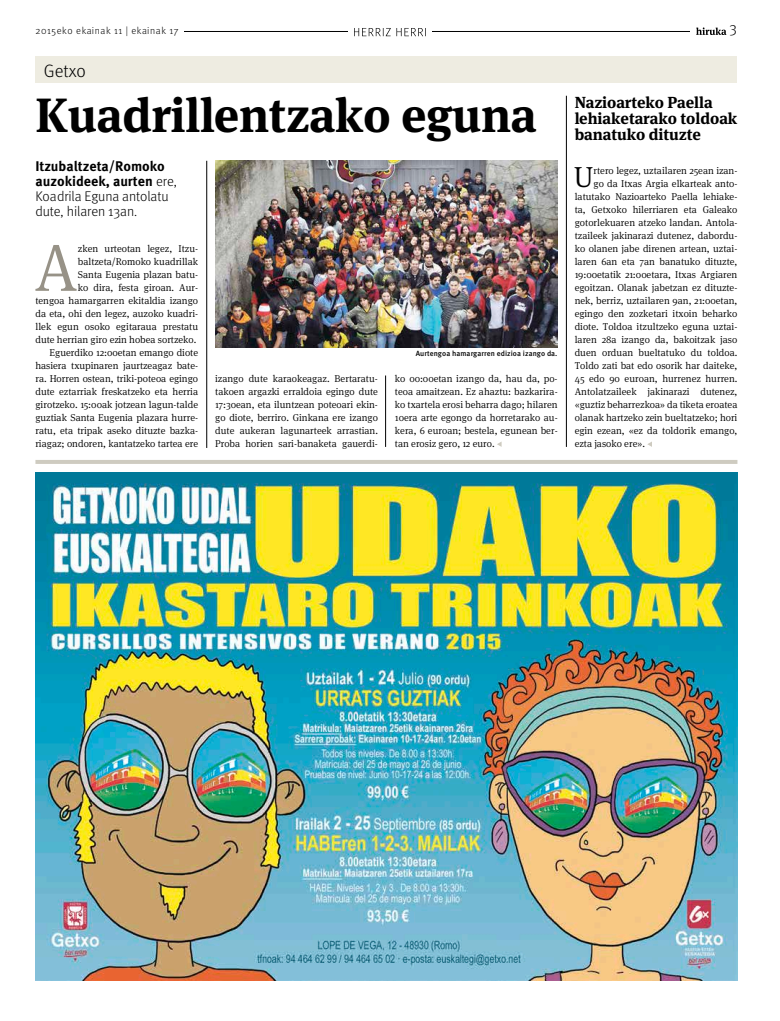
<style>
.page{position:relative;width:780px;height:1021px;background:#fff}
.page>*{position:absolute;margin:0;border:0;box-sizing:border-box;transform-origin:0 0}
.t1{font:300 67.1px "Hiruka Serif";color:#979287}
.t2{font:700 48px "Hiruka Serif";letter-spacing:-.005em;color:#000}
.t3{font:300 29px "Hiruka Serif";color:#000}
.t4{font:300 18px "Hiruka";color:#000}
.t5{font:700 16px/16px "Hiruka Serif";letter-spacing:-.005em;color:#000}
.t6{font:300 15px "Hiruka";color:#000}
.t7{font:300 14px/15px "Hiruka";letter-spacing:-.005em;color:#000}
.t8{font:300 10px/13px "Hiruka Serif";color:#000;text-align:justify}
.t9{font:300 10px "Hiruka";letter-spacing:.06em;color:#000}
.t10{font:500 7.5px "Hiruka";letter-spacing:.01em;color:#000}
.s1{font-weight:700}
</style>
<div class="page">
<hr style="left:43px;top:31px;width:694px;height:1px;background:#000">
<div style="left:348px;top:23px;width:83px;height:18px;background:#fff"></div>
<svg style="left:354px;top:28px;width:72px;height:8px"></svg>
<div style="left:690px;top:22px;width:47px;height:14px;background:#fff"></div>
<svg style="left:696px;top:27px;width:30px;height:8px"></svg>
<div style="left:35px;top:25px;width:149px;height:11px;background:#fff"></div>
<img style="left:35px;top:473px;width:702px;height:507px">
<hr style="left:35px;top:460px;width:702px;height:4px;background:#cecbc0">
<div style="left:35px;top:57px;width:702px;height:26px;background:#eeece1"></div>
<svg style="left:497px;top:442px;width:4px;height:5px"></svg>
<img style="left:215px;top:161px;width:342px;height:187px">
<hr style="left:206px;top:161px;width:1px;height:287px;background:#000">
<hr style="left:566px;top:96px;width:1px;height:351px;background:#000">
<hr style="left:385px;top:375px;width:1px;height:72px;background:#000">
<svg style="left:647px;top:441px;width:5px;height:6px"></svg>
<p class="t9" style="left:35px;top:25px;width:144px">2015eko ekainak 11 | ekainak 17</p>
<h3 class="t6" style="left:728px;top:21px;width:10px">3</h3>
<h3 class="t4" style="left:44px;top:60px;width:44px">Getxo</h3>
<h2 class="t2" style="left:35px;top:77px;width:503px">Kuadrillentzako eguna</h2>
<h3 class="t7" style="left:35px;top:159px;width:143px"><span class="s1">Itzubaltzeta/Romoko auzokideek, aurten</span> ere,<br>Koadrila Eguna antolatu dute, hilaren 13an.</h3>
<p class="t8" style="left:35px;top:241px;width:164px;text-align:right">zken urteotan legez, Itzu&shy;baltzeta/Romoko kuadrillak<br>Santa Eugenia plazan batu-<br>ko dira, festa giroan. Aur-<br>tengoa hamargarren ekitaldia izango da eta, ohi den legez, auzoko kuadri&shy;llek egun osoko egitaraua prestatu dute herrian giro ezin hobea sortzeko.<br>Eguerdiko 12:00etan emango diote hasiera txupinaren jaurtzeagaz bate&shy;ra. Horren ostean, triki-poteoa egingo dute eztarriak freskatzeko eta herria girotzeko. 15:00ak jotzean lagun-talde guztiak Santa Eugenia plazara hurre&shy;ratu, eta tripak aseko dituzte bazka&shy;riagaz; ondoren, kantatzeko tartea ere</p>
<h1 class="t1" style="left:34px;top:219px;width:45px">A</h1>
<p class="t10" style="left:416px;top:348px;width:143px">Aurtengoa hamargarren edizioa izango da.</p>
<p class="t8" style="left:215px;top:371px;width:164px">izango dute karaokeagaz. Bertaratu&shy;takoen argazki erraldoia egingo dute 17:30ean, eta iluntzean poteoari ekin&shy;go diote, berriro. Ginkana ere izango dute aukeran lagunarteek arrastian.<br>Proba horien sari-banaketa gauerdi-</p>
<p class="t8" style="left:395px;top:371px;width:164px">ko 00:00etan izango da, hau da, po&shy;teoa amaitzean. Ez ahaztu: bazkarira&shy;ko txartela erosi beharra dago; hilaren 10era arte egongo da horretarako au&shy;kera, 6 euroan; bestela, egunean ber&shy;tan erosiz gero, 12 euro.</p>
<h3 class="t5" style="left:574px;top:93px;width:164px">Nazioarteko Paella lehiaketarako toldoak banatuko dituzte</h3>
<h3 class="t3" style="left:573px;top:156px;width:21px">U</h3>
<p class="t8" style="left:593px;top:163px;width:145px">rtero legez, uztailaren 25ean izan-</p>
<p class="t8" style="left:593px;top:176px;width:145px">go da Itxas Argia elkarteak anto-</p>
<p class="t8" style="left:574px;top:189px;width:164px">latutako Nazioarteko Paella lehiake-</p>
<p class="t8" style="left:574px;top:202px;width:164px">ta, Getxoko hilerriaren eta Galeako</p>
<p class="t8" style="left:574px;top:215px;width:164px">gotorlekuaren atzeko landan. Antola-</p>
<p class="t8" style="left:574px;top:228px;width:164px">tzaileek jakinarazi dutenez, dabordu-</p>
<p class="t8" style="left:574px;top:241px;width:164px">ko olanen jabe direnen artean, uztai-</p>
<p class="t8" style="left:574px;top:254px;width:164px">laren 6an eta 7an banatuko dituzte,</p>
<p class="t8" style="left:574px;top:267px;width:164px">19:00etatik 21:00etara, Itxas Argiaren</p>
<p class="t8" style="left:574px;top:280px;width:164px">egoitzan. Olanak jabetzan ez dituzte-</p>
<p class="t8" style="left:574px;top:293px;width:164px">nek, berriz, uztailaren 9an, 21:00etan,</p>
<p class="t8" style="left:574px;top:306px;width:164px">egingo den zozketari itxoin beharko</p>
<p class="t8" style="left:574px;top:319px;width:164px">diote. Toldoa itzultzeko eguna uztai-</p>
<p class="t8" style="left:574px;top:332px;width:164px">laren 28a izango da, bakoitzak jaso</p>
<p class="t8" style="left:574px;top:345px;width:164px">duen orduan bueltatuko du toldoa.</p>
<p class="t8" style="left:574px;top:358px;width:164px">Toldo zati bat edo osorik har daiteke,</p>
<p class="t8" style="left:574px;top:371px;width:164px">45 edo 90 euroan, hurrenez hurren.</p>
<p class="t8" style="left:574px;top:384px;width:164px">Antolatzaileek jakinarazi dutenez,</p>
<p class="t8" style="left:574px;top:397px;width:164px">«guztiz beharrezkoa» da tiketa eroatea</p>
<p class="t8" style="left:574px;top:410px;width:164px">olanak hartzeko zein bueltatzeko; hori</p>
<p class="t8" style="left:574px;top:423px;width:164px">egin ezean, «ez da toldorik emango,</p>
<p class="t8" style="left:574px;top:436px;width:72px">ezta jasoko ere».</p>
</div>
